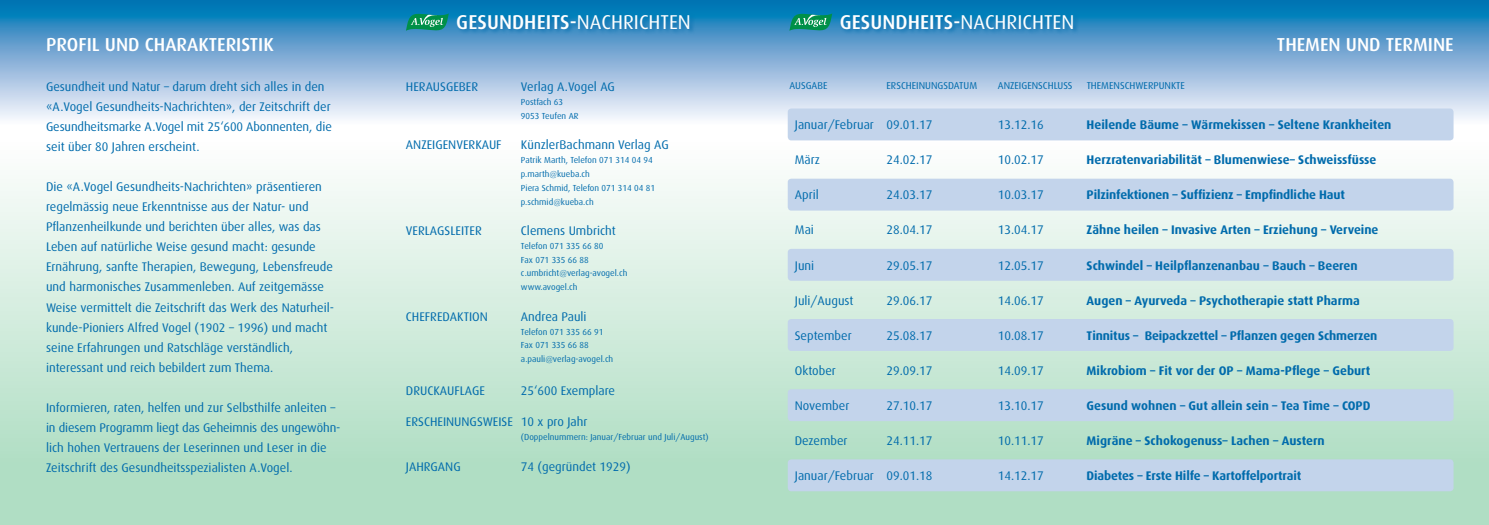
<style>
.page{position:relative;width:1489px;height:525px;background:#fff}
.page>*{position:absolute;margin:0;border:0;box-sizing:border-box;transform-origin:0 0}
.t1{font:500 20px "Dax";letter-spacing:.005em;color:#fff}
.t2{font:500 18.75px "Dax CE";color:#fff}
.t3{font:12.5px/20px "Dax";color:#006bac}
.t4{font:700 12.5px "Dax";color:#006bac}
.t5{font:10px "Dax";color:#006bac}
.t6{font:8.75px/13.8px "Dax";color:#006bac}
.s1{font-weight:400}
</style>
<div class="page">
<div style="left:0;top:139px;width:1488px;height:385px;background:linear-gradient(to bottom,#fdfefd,#a6dabc)"></div>
<div style="left:787px;top:459px;width:666px;height:32px;background:#c3d4eb;border-radius:4px"></div>
<div style="left:787px;top:389px;width:666px;height:32px;background:#c3d4eb;border-radius:4px"></div>
<svg style="left:0;top:0;width:1488px;height:124px;background:#80b2d8"></svg>
<svg style="left:406px;top:14px;width:43px;height:17px"></svg>
<div style="left:456px;top:14px;width:239px;height:21px;background:#006bac;opacity:.75"></div>
<svg style="left:789px;top:14px;width:43px;height:17px"></svg>
<div style="left:839px;top:14px;width:239px;height:21px;background:#006bac;opacity:.75"></div>
<div style="left:787px;top:108px;width:666px;height:32px;background:#c3d4eb;border-radius:4px"></div>
<div style="left:787px;top:178px;width:666px;height:32px;background:#c3d4eb;border-radius:4px"></div>
<div style="left:787px;top:249px;width:666px;height:31px;background:#c3d4eb;border-radius:4px"></div>
<div style="left:787px;top:319px;width:666px;height:32px;background:#c3d4eb;border-radius:4px"></div>
<h2 class="t2" style="left:46px;top:32px;width:229px">PROFIL UND CHARAKTERISTIK</h2>
<p class="t3" style="left:46px;top:77px;width:287px">Gesundheit und Natur – darum dreht sich alles in den «A.Vogel Gesundheits-Nachrichten», der Zeitschrift der Gesundheitsmarke A.Vogel mit 25‘600 Abonnenten, die seit über 80 Jahren erscheint.</p>
<p class="t3" style="left:46px;top:177px;width:289px">Die «A.Vogel Gesundheits-Nachrichten» präsentieren regelmässig neue Erkenntnisse aus der Natur- und Pflanzenheilkunde und berichten über alles, was das Leben auf natürliche Weise gesund macht: gesunde Ernährung, sanfte Therapien, Bewegung, Lebensfreude und harmonisches Zusammenleben. Auf zeitgemässe Weise vermittelt die Zeitschrift das Werk des Naturheil&shy;kunde-Pioniers Alfred Vogel (1902 – 1996) und macht seine Erfahrungen und Ratschläge verständlich, interessant und reich bebildert zum Thema.</p>
<p class="t3" style="left:46px;top:397px;width:296px">Informieren, raten, helfen und zur Selbsthilfe anleiten – in diesem Programm liegt das Geheimnis des ungewöhn&shy;lich hohen Vertrauens der Leserinnen und Leser in die Zeitschrift des Gesundheitsspezialisten A.Vogel.</p>
<h1 class="t1" style="left:456px;top:10px;width:236px">GESUNDHEITS-<span class="s1">NACHRICHTEN</span></h1>
<p class="t3" style="left:406px;top:77px;width:74px">HERAUSGEBER</p>
<p class="t3" style="left:521px;top:77px;width:95px">Verlag A.Vogel AG</p>
<p class="t6" style="left:521px;top:95px;width:59px">Postfach 63<br>9053 Teufen AR</p>
<p class="t3" style="left:406px;top:135px;width:97px">ANZEIGENVERKAUF</p>
<p class="t3" style="left:521px;top:135px;width:149px">KünzlerBachmann Verlag AG</p>
<p class="t6" style="left:521px;top:153px;width:136px">Patrik Marth, Telefon 071 314 04 94 p.marth@kueba.ch<br>Piera Schmid, Telefon 071 314 04 81 p.schmid@kueba.ch</p>
<p class="t3" style="left:406px;top:221px;width:77px">VERLAGSLEITER</p>
<p class="t3" style="left:521px;top:221px;width:96px">Clemens Umbricht</p>
<p class="t6" style="left:521px;top:239px;width:108px">Telefon 071 335 66 80<br>Fax 071 335 66 88 c.umbricht@verlag-avogel.ch www.avogel.ch</p>
<p class="t3" style="left:406px;top:306px;width:83px">CHEFREDAKTION</p>
<p class="t3" style="left:521px;top:306px;width:67px">Andrea Pauli</p>
<p class="t6" style="left:521px;top:324px;width:94px">Telefon 071 335 66 91<br>Fax 071 335 66 88 a.pauli@verlag-avogel.ch</p>
<p class="t3" style="left:406px;top:381px;width:81px">DRUCKAUFLAGE</p>
<p class="t3" style="left:521px;top:381px;width:96px">25‘600 Exemplare</p>
<p class="t3" style="left:406px;top:411px;width:183px">ERSCHEINUNGSWEISE 10 x pro Jahr</p>
<p class="t6" style="left:521px;top:429px;width:189px">(Doppelnummern: Januar/Februar und Juli/August)</p>
<p class="t3" style="left:406px;top:456px;width:56px">JAHRGANG</p>
<p class="t3" style="left:521px;top:456px;width:111px">74 (gegründet 1929)</p>
<h1 class="t1" style="left:839px;top:10px;width:236px">GESUNDHEITS-<span class="s1">NACHRICHTEN</span></h1>
<h2 class="t2" style="left:1276px;top:32px;width:178px">THEMEN UND TERMINE</h2>
<p class="t5" style="left:789px;top:80px;width:40px">AUSGABE</p>
<p class="t5" style="left:886px;top:80px;width:92px">ERSCHEINUNGSDATUM</p>
<p class="t5" style="left:997px;top:80px;width:76px">ANZEIGENSCHLUSS</p>
<p class="t5" style="left:1086px;top:80px;width:100px">THEMENSCHWERPUNKTE</p>
<p class="t3" style="left:794px;top:115px;width:139px">Januar/Februar 09.01.17</p>
<p class="t3" style="left:997px;top:115px;width:47px">13.12.16</p>
<p class="t4" style="left:1086px;top:118px;width:306px">Heilende Bäume – Wärmekissen – Seltene Krankheiten</p>
<p class="t3" style="left:794px;top:150px;width:27px">März</p>
<p class="t3" style="left:886px;top:150px;width:47px">24.02.17</p>
<p class="t3" style="left:997px;top:150px;width:47px">10.02.17</p>
<p class="t4" style="left:1086px;top:153px;width:291px">Herzratenvariabilität – Blumenwiese– Schweissfüsse</p>
<p class="t3" style="left:794px;top:185px;width:25px">April</p>
<p class="t3" style="left:886px;top:185px;width:47px">24.03.17</p>
<p class="t3" style="left:997px;top:185px;width:47px">10.03.17</p>
<p class="t4" style="left:1086px;top:188px;width:260px">Pilzinfektionen – Suffizienz – Empfindliche Haut</p>
<p class="t3" style="left:794px;top:220px;width:21px">Mai</p>
<p class="t3" style="left:886px;top:220px;width:47px">28.04.17</p>
<p class="t3" style="left:997px;top:220px;width:47px">13.04.17</p>
<p class="t4" style="left:1086px;top:223px;width:293px">Zähne heilen – Invasive Arten – Erziehung – Verveine</p>
<p class="t3" style="left:794px;top:255px;width:21px">Juni</p>
<p class="t3" style="left:886px;top:255px;width:47px">29.05.17</p>
<p class="t3" style="left:997px;top:255px;width:47px">12.05.17</p>
<p class="t4" style="left:1086px;top:258px;width:272px">Schwindel – Heilpflanzenanbau – Bauch – Beeren</p>
<p class="t3" style="left:794px;top:290px;width:60px">Juli/August</p>
<p class="t3" style="left:886px;top:290px;width:47px">29.06.17</p>
<p class="t3" style="left:997px;top:290px;width:47px">14.06.17</p>
<p class="t4" style="left:1086px;top:293px;width:275px">Augen – Ayurveda – Psychotherapie statt Pharma</p>
<p class="t3" style="left:794px;top:325px;width:58px">September</p>
<p class="t3" style="left:886px;top:325px;width:47px">25.08.17</p>
<p class="t3" style="left:997px;top:325px;width:47px">10.08.17</p>
<p class="t4" style="left:1086px;top:328px;width:292px">Tinnitus – Beipackzettel – Pflanzen gegen Schmerzen</p>
<p class="t3" style="left:794px;top:360px;width:43px">Oktober</p>
<p class="t3" style="left:886px;top:360px;width:47px">29.09.17</p>
<p class="t3" style="left:997px;top:360px;width:47px">14.09.17</p>
<p class="t4" style="left:1086px;top:363px;width:285px">Mikrobiom – Fit vor der OP – Mama-Pflege – Geburt</p>
<p class="t3" style="left:794px;top:395px;width:56px">November</p>
<p class="t3" style="left:886px;top:395px;width:47px">27.10.17</p>
<p class="t3" style="left:997px;top:395px;width:47px">13.10.17</p>
<p class="t4" style="left:1086px;top:398px;width:285px">Gesund wohnen – Gut allein sein – Tea Time – COPD</p>
<p class="t3" style="left:794px;top:430px;width:54px">Dezember</p>
<p class="t3" style="left:886px;top:430px;width:47px">24.11.17</p>
<p class="t3" style="left:997px;top:430px;width:47px">10.11.17</p>
<p class="t4" style="left:1086px;top:433px;width:240px">Migräne – Schokogenuss– Lachen – Austern</p>
<p class="t3" style="left:794px;top:465px;width:139px">Januar/Februar 09.01.18</p>
<p class="t3" style="left:997px;top:465px;width:47px">14.12.17</p>
<p class="t4" style="left:1086px;top:468px;width:216px">Diabetes – Erste Hilfe – Kartoffelportrait</p>
</div>
